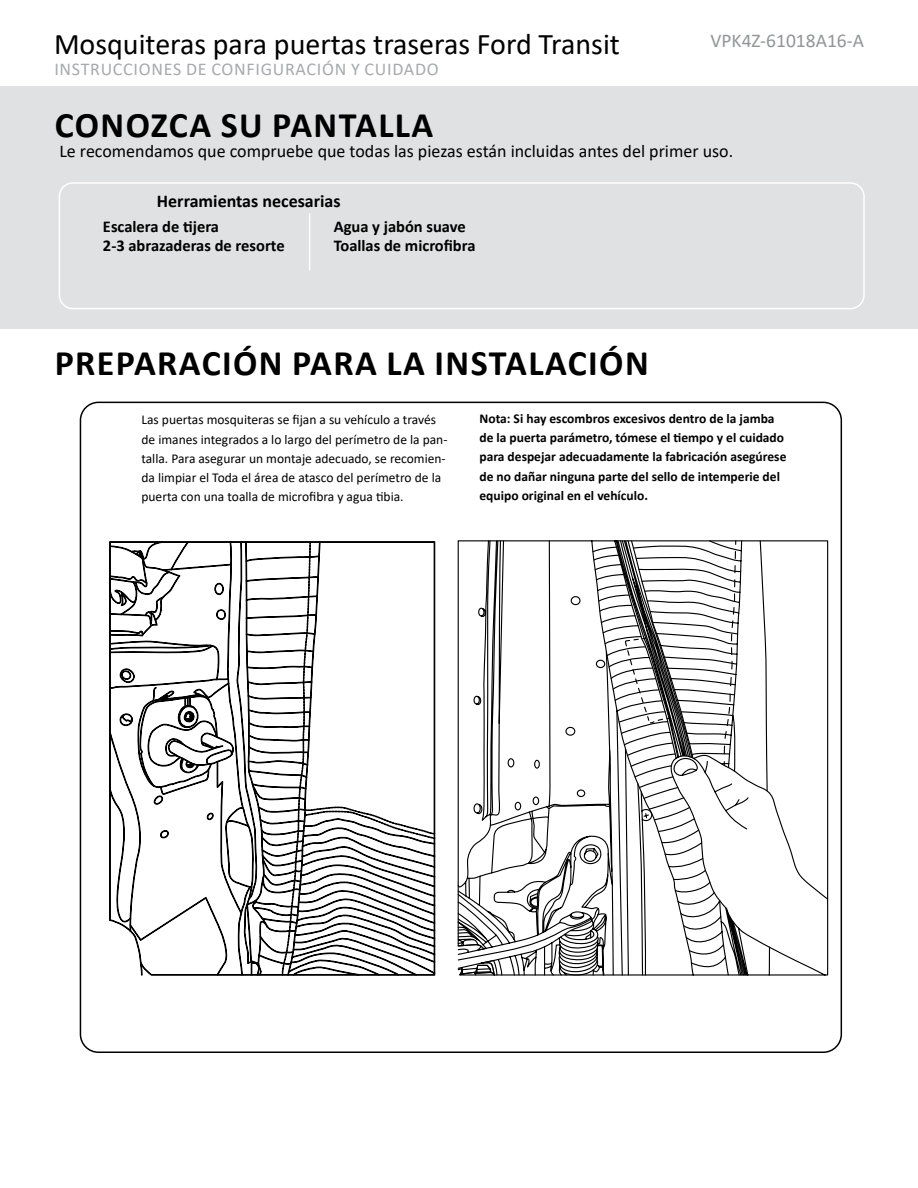
<style>
.page{position:relative;width:918px;height:1188px;background:#fff}
.page>*{position:absolute;margin:0;border:0;box-sizing:border-box;transform-origin:0 0}
.t1{font:700 36px "Calibri";letter-spacing:.04em;color:#000}
.t2{font:30px "Calibri";color:#000}
.t3{font:19.5px "Calibri";color:#939598}
.t4{font:18px "Calibri";color:#000}
.t5{font:18px "Calibri";letter-spacing:.04em;color:#a7a9ac}
.t6{font:700 18px "Calibri";color:#000}
.t7{font:700 16.5px/19.2px "Calibri";color:#000}
.t8{font:13.5px/19.2px "Calibri";color:#000}
.t9{font:700 13.5px/19.2px "Calibri";color:#000}
</style>
<div class="page">
<div style="left:0;top:86px;width:918px;height:243px;background:#e0e1e2"></div>
<div style="left:59px;top:182px;width:806px;height:127px;border:2px solid #fff;border-radius:14px"></div>
<hr style="left:309px;top:213px;width:1px;height:57px;background:#fff">
<svg style="left:768px;top:540px;width:61px;height:436px"></svg>
<svg style="left:457px;top:540px;width:311px;height:436px"></svg>
<svg style="left:457px;top:803px;width:135px;height:158px"></svg>
<svg style="left:109px;top:541px;width:327px;height:435px"></svg>
<h2 class="t2" style="left:54px;top:23px;width:567px">Mosquiteras para puertas traseras Ford Transit</h2>
<h3 class="t5" style="left:54px;top:57px;width:386px">INSTRUCCIONES DE CONFIGURACIÓN Y CUIDADO</h3>
<h3 class="t3" style="left:710px;top:27px;width:155px">VPK4Z-61018A16-A</h3>
<h1 class="t1" style="left:55px;top:99px;width:380px">CONOZCA SU PANTALLA</h1>
<h3 class="t4" style="left:59px;top:139px;width:675px">Le recomendamos que compruebe que todas las piezas están incluidas antes del primer uso.</h3>
<h3 class="t6" style="left:157px;top:189px;width:185px">Herramientas necesarias</h3>
<p class="t7" style="left:103px;top:217px;width:183px">Escalera de tijera<br>2-3 abrazaderas de resorte</p>
<p class="t7" style="left:334px;top:217px;width:143px">Agua y jabón suave<br>Toallas de microfibra</p>
<h1 class="t1" style="left:55px;top:337px;width:596px">PREPARACIÓN PARA LA INSTALACIÓN</h1>
<p class="t8" style="left:141px;top:410px;width:308px">Las puertas mosquiteras se fijan a su vehículo a través de imanes integrados a lo largo del perímetro de la pan&shy;talla. Para asegurar un montaje adecuado, se recomien&shy;da limpiar el Toda el área de atasco del perímetro de la puerta con una toalla de microfibra y agua tibia.</p>
<p class="t9" style="left:480px;top:409px;width:308px">Nota: Si hay escombros excesivos dentro de la jamba de la puerta parámetro, tómese el tiempo y el cuidado para despejar adecuadamente la fabricación asegúrese de no dañar ninguna parte del sello de intemperie del equipo original en el vehículo.</p>
</div>
